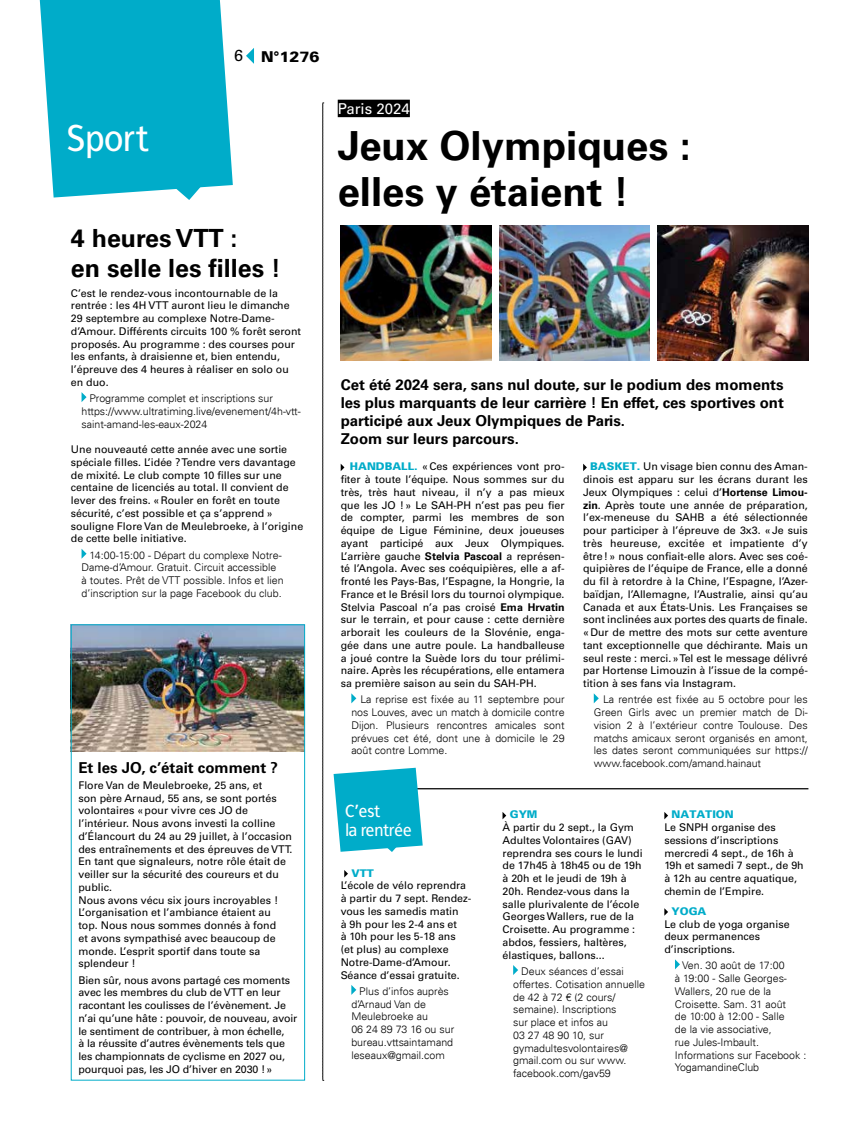
<style>
.page{position:relative;width:851px;height:1134px;background:#fff}
.page>*{position:absolute;margin:0;border:0;box-sizing:border-box;transform-origin:0 0}
.t1{font:700 40px/46.2px "Univers LT Std";color:#000}
.t2{font:37.5px "Francophil Sans";color:#fff}
.t3{font:700 25px/30px "Univers LT Std";color:#000}
.t4{font:17.62px/19px "Francophil Sans";color:#fff}
.t5{font:700 15px/18px "Univers LT Std";color:#000}
.t6{font:15px "Univers LT Std";color:#fff}
.t7{font:900 15px "Univers 75";color:#000}
.t8{font:10.62px/12.8px "Univers LT Std";color:#000}
.t9{font:300 10.62px/12.8px "Univers LT";color:#000}
.t10{font:900 10.62px "Univers 75";color:#00acc9}
.s1{font-family:"Univers LT Std";font-weight:400;font-size:16px}
.s2{font-family:"Univers 75";font-weight:900;color:#00acc9}
.s3{font-weight:700}
</style>
<div class="page">
<hr style="left:356px;top:788px;width:452px;height:1px;background:#000">
<svg style="left:344px;top:870px;width:4px;height:7px"></svg>
<svg style="left:351px;top:985px;width:5px;height:10px"></svg>
<svg style="left:502px;top:812px;width:4px;height:7px"></svg>
<svg style="left:513px;top:965px;width:5px;height:10px"></svg>
<svg style="left:664px;top:812px;width:4px;height:7px"></svg>
<svg style="left:664px;top:908px;width:4px;height:8px"></svg>
<svg style="left:675px;top:959px;width:5px;height:10px"></svg>
<svg style="left:246px;top:48px;width:8px;height:16px"></svg>
<svg style="left:40px;top:0;width:193px;height:200px;background:#1ab4ce"></svg>
<div style="left:338px;top:100px;width:72px;height:17px;background:#000"></div>
<svg style="left:340px;top:464px;width:4px;height:7px"></svg>
<svg style="left:351px;top:693px;width:5px;height:10px"></svg>
<svg style="left:583px;top:464px;width:4px;height:7px"></svg>
<svg style="left:593px;top:693px;width:5px;height:10px"></svg>
<svg style="left:322px;top:103px;width:2px;height:978px;background:#818181"></svg>
<img style="left:73px;top:626px;width:230px;height:126px">
<img style="left:340px;top:225px;width:151px;height:135px">
<img style="left:499px;top:225px;width:151px;height:135px">
<img style="left:657px;top:225px;width:151px;height:135px">
<svg style="left:81px;top:392px;width:6px;height:10px"></svg>
<svg style="left:81px;top:549px;width:6px;height:10px"></svg>
<div style="left:71px;top:624px;width:234px;height:456px;border:1px solid #00acc9"></div>
<svg style="left:333px;top:768px;width:89px;height:84px;background:#22b7d0"></svg>
<h2 class="t2" style="left:66px;top:116px;width:83px">Sport</h2>
<h3 class="t7" style="left:234px;top:47px;width:87px"><span class="s1">6</span> N°1276</h3>
<h3 class="t3" style="left:71px;top:223px;width:211px">4 heures VTT :<br>en selle les filles !</h3>
<p class="t8" style="left:71px;top:286px;width:232px">C’est le rendez-vous incontournable de la rentrée : les 4H VTT auront lieu le dimanche 29 septembre au complexe Notre-Dame&shy;d’Amour. Différents circuits 100 % forêt seront proposés. Au programme : des courses pour les enfants, à draisienne et, bien entendu, l’épreuve des 4 heures à réaliser en solo ou en duo.</p>
<p class="t9" style="left:81px;top:392px;width:221px;text-indent:8px">Programme complet et inscriptions sur https://www.ultratiming.live/evenement/4h-vtt&shy;saint-amand-les-eaux-2024</p>
<p class="t8" style="left:71px;top:443px;width:234px">Une nouveauté cette année avec une sortie spéciale filles. L’idée ? Tendre vers davantage de mixité. Le club compte 10 filles sur une centaine de licenciés au total. Il convient de lever des freins. «Rouler en forêt en toute sécurité, c’est possible et ça s’apprend » souligne Flore Van de Meulebroeke, à l’origine de cette belle initiative.</p>
<p class="t9" style="left:81px;top:549px;width:203px;text-indent:8px">14:00-15:00 - Départ du complexe Notre-Dame-d’Amour. Gratuit. Circuit accessible à toutes. Prêt de VTT possible. Infos et lien d’inscription sur la page Facebook du club.</p>
<h3 class="t5" style="left:78px;top:758px;width:201px">Et les JO, c’était comment ?</h3>
<p class="t8" style="left:78px;top:779px;width:215px">Flore Van de Meulebroeke, 25 ans, et<br>son père Arnaud, 55 ans, se sont portés volontaires «pour vivre ces JO de l’intérieur. Nous avons investi la colline d’Élancourt du 24 au 29 juillet, à l’occasion des entraînements et des épreuves de VTT.<br>En tant que signaleurs, notre rôle était de veiller sur la sécurité des coureurs et du public.<br>Nous avons vécu six jours incroyables !<br>L’organisation et l’ambiance étaient au top. Nous nous sommes donnés à fond<br>et avons sympathisé avec beaucoup de monde. L’esprit sportif dans toute sa splendeur !</p>
<p class="t8" style="left:78px;top:974px;width:220px">Bien sûr, nous avons partagé ces moments avec les membres du club de VTT en leur racontant les coulisses de l’évènement. Je n’ai qu’une hâte : pouvoir, de nouveau, avoir le sentiment de contribuer, à mon échelle,<br>à la réussite d’autres évènements tels que les championnats de cyclisme en 2027 ou, pourquoi pas, les JO d’hiver en 2030 !»</p>
<h3 class="t6" style="left:338px;top:99px;width:74px">Paris 2024</h3>
<h1 class="t1" style="left:338px;top:123px;width:354px">Jeux Olympiques : elles y étaient !</h1>
<h3 class="t5" style="left:340px;top:375px;width:444px">Cet été 2024 sera, sans nul doute, sur le podium des moments les plus marquants de leur carrière ! En effet, ces sportives ont participé aux Jeux Olympiques de Paris.<br>Zoom sur leurs parcours.</h3>
<p class="t8" style="left:340px;top:460px;width:225px;text-align:justify;text-indent:9px"><span class="s2">HANDBALL.</span> «Ces expériences vont pro&shy;fiter à toute l’équipe. Nous sommes sur du très, très haut niveau, il n’y a pas mieux que les JO !» Le SAH-PH n’est pas peu fier de compter, parmi les membres de son équipe de Ligue Féminine, deux joueuses ayant participé aux Jeux Olympiques.<br>L’arrière gauche <span class="s3">Stelvia Pascoal</span> a représen&shy;té l’Angola. Avec ses coéquipières, elle a af&shy;fronté les Pays-Bas, l’Espagne, la Hongrie, la France et le Brésil lors du tournoi olympique.<br>Stelvia Pascoal n’a pas croisé <span class="s3">Ema Hrvatin </span>sur le terrain, et pour cause : cette dernière arborait les couleurs de la Slovénie, enga&shy;gée dans une autre poule. La handballeuse a joué contre la Suède lors du tour prélimi&shy;naire. Après les récupérations, elle entamera sa première saison au sein du SAH-PH.</p>
<p class="t9" style="left:351px;top:693px;width:215px;text-align:justify;text-indent:9px">La reprise est fixée au 11 septembre pour nos Louves, avec un match à domicile contre Dijon. Plusieurs rencontres amicales sont prévues cet été, dont une à domicile le 29 août contre Lomme.</p>
<p class="t8" style="left:583px;top:460px;width:226px;text-align:justify;text-indent:7px"><span class="s2">BASKET.</span> Un visage bien connu des Aman&shy;dinois est apparu sur les écrans durant les Jeux Olympiques : celui d’<span class="s3">Hortense Limou&shy;zin</span>. Après toute une année de préparation, l’ex-meneuse du SAHB a été sélectionnée pour participer à l’épreuve de 3x3. «Je suis très heureuse, excitée et impatiente d’y être!» nous confiait-elle alors. Avec ses coé&shy;quipières de l’équipe de France, elle a donné du fil à retordre à la Chine, l’Espagne, l’Azer&shy;baïdjan, l’Allemagne, l’Australie, ainsi qu’au Canada et aux États-Unis. Les Françaises se sont inclinées aux portes des quarts de finale. «Dur de mettre des mots sur cette aventure tant exceptionnelle que déchirante. Mais un seul reste : merci.» Tel est le message délivré par Hortense Limouzin à l’issue de la compé&shy;tition à ses fans via Instagram.</p>
<p class="t9" style="left:593px;top:693px;width:215px;text-align:justify;text-indent:9px">La rentrée est fixée au 5 octobre pour les Green Girls avec un premier match de Di&shy;vision 2 à l’extérieur contre Toulouse. Des matchs amicaux seront organisés en amont, les dates seront communiquées sur https:// www.facebook.com/amand.hainaut</p>
<h3 class="t4" style="left:345px;top:802px;width:68px">C’est<br>la rentrée</h3>
<p class="t10" style="left:351px;top:866px;width:24px">VTT</p>
<p class="t8" style="left:340px;top:879px;width:132px">L’école de vélo reprendra à partir du 7 sept. Rendez&shy;vous les samedis matin<br>à 9h pour les 2-4 ans et<br>à 10h pour les 5-18 ans (et plus) au complexe<br>Notre-Dame-d’Amour.<br>Séance d’essai gratuite.</p>
<p class="t9" style="left:351px;top:985px;width:104px;text-indent:8px">Plus d’infos auprès d’Arnaud Van de<br>Meulebroeke au<br>06 24 89 73 16 ou sur bureau.vttsaintamand leseaux@gmail.com</p>
<p class="t10" style="left:509px;top:808px;width:29px">GYM</p>
<p class="t8" style="left:502px;top:821px;width:142px">À partir du 2 sept., la Gym<br>Adultes Volontaires (GAV) reprendra ses cours le lundi de 17h45 à 18h45 ou de 19h à 20h et le jeudi de 19h à<br>20h. Rendez-vous dans la salle plurivalente de l’école<br>Georges Wallers, rue de la<br>Croisette. Au programme : abdos, fessiers, haltères, élastiques, ballons...</p>
<p class="t9" style="left:513px;top:965px;width:133px;text-indent:8px">Deux séances d’essai offertes. Cotisation annuelle de 42 à 72 € (2 cours/ semaine). Inscriptions<br>sur place et infos au<br>03 27 48 90 10, sur gymadultesvolontaires@ gmail.com ou sur www. facebook.com/gav59</p>
<p class="t10" style="left:671px;top:808px;width:63px">NATATION</p>
<p class="t8" style="left:664px;top:821px;width:141px">Le SNPH organise des sessions d’inscriptions mercredi 4 sept., de 16h à<br>19h et samedi 7 sept., de 9h à 12h au centre aquatique, chemin de l’Empire.</p>
<p class="t10" style="left:671px;top:904px;width:36px">YOGA</p>
<p class="t8" style="left:664px;top:917px;width:127px">Le club de yoga organise deux permanences d’inscriptions.</p>
<p class="t9" style="left:675px;top:959px;width:133px;text-indent:7px">Ven. 30 août de 17:00<br>à 19:00 - Salle Georges-<br>Wallers, 20 rue de la<br>Croisette. Sam. 31 août<br>de 10:00 à 12:00 - Salle<br>de la vie associative,<br>rue Jules-Imbault.<br>Informations sur Facebook :<br>YogamandineClub</p>
</div>
